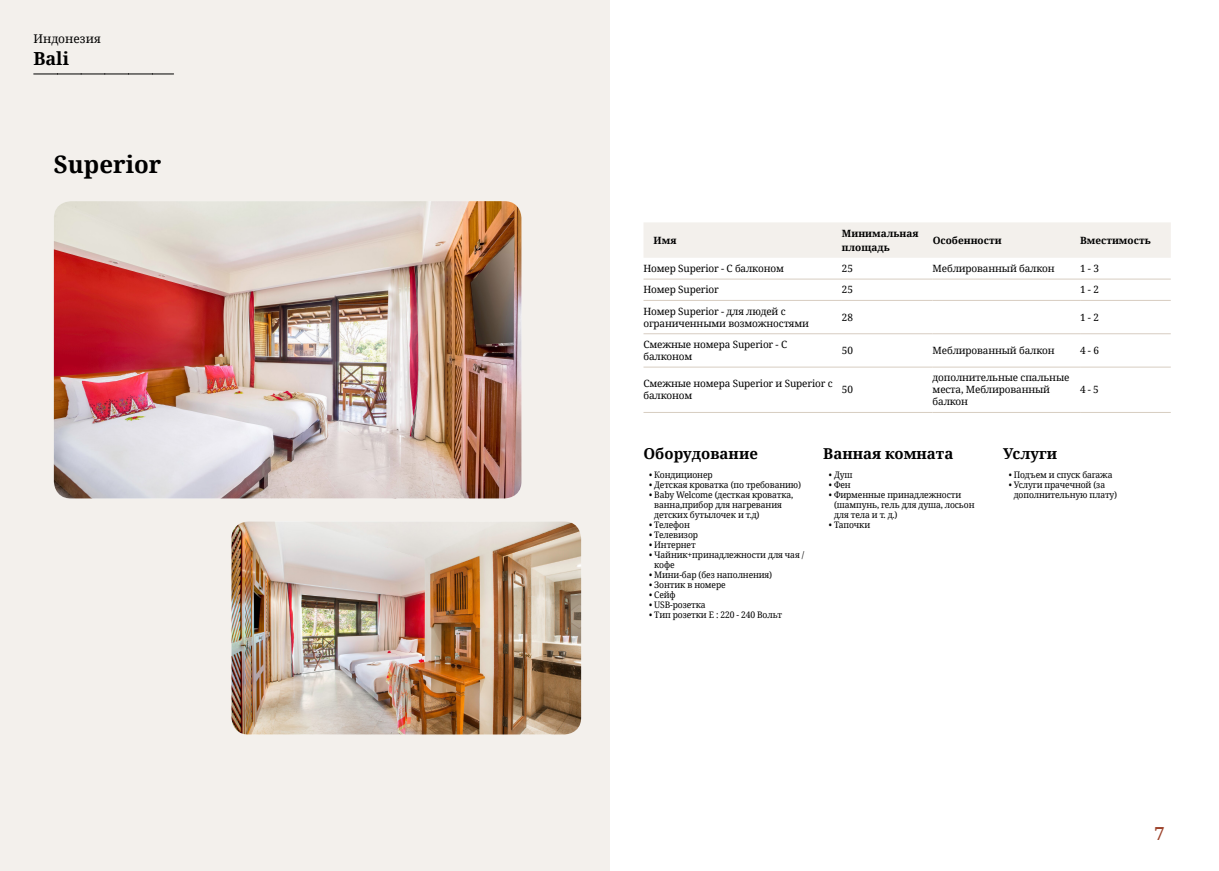
<style>
.page{position:relative;width:1219px;height:871px;background:#fff}
.page>*{position:absolute;margin:0;border:0;box-sizing:border-box;transform-origin:0 0}
.t1{font:700 24px "Noto Serif";color:#000}
.t2{font:700 18px "Noto Serif";color:#000}
.t3{font:700 18px "Noto Serif";color:#9d432c}
.t4{font:700 15px "Noto Serif";color:#000}
.t5{font:12px "Noto Serif";color:#000}
.t6{font:10px/12px "Noto Serif";letter-spacing:-.015em;color:#000}
.t7{font:700 10px/14px "Noto Serif";color:#000}
.t8{font:9px/10px "Noto Serif";letter-spacing:-.015em;color:#000;scale:.95 1}
</style>
<div class="page">
<div style="left:0;top:0;width:609px;height:870px;background:#f3f0ec"></div>
<img style="left:54px;top:201px;width:467px;height:297px">
<img style="left:231px;top:521px;width:350px;height:213px">
<svg style="left:34px;top:74px;width:140px;height:1px"></svg>
<div style="left:644px;top:222px;width:527px;height:36px;background:#f3f0ec"></div>
<hr style="left:643px;top:278px;width:199px;height:1px;background:#d7cdc1">
<hr style="left:842px;top:278px;width:91px;height:1px;background:#d7cdc1">
<hr style="left:933px;top:278px;width:147px;height:1px;background:#d7cdc1">
<hr style="left:1080px;top:278px;width:91px;height:1px;background:#d7cdc1">
<hr style="left:643px;top:300px;width:199px;height:1px;background:#d7cdc1">
<hr style="left:842px;top:300px;width:91px;height:1px;background:#d7cdc1">
<hr style="left:933px;top:300px;width:147px;height:1px;background:#d7cdc1">
<hr style="left:1080px;top:300px;width:91px;height:1px;background:#d7cdc1">
<hr style="left:643px;top:333px;width:199px;height:1px;background:#d7cdc1">
<hr style="left:842px;top:333px;width:91px;height:1px;background:#d7cdc1">
<hr style="left:933px;top:333px;width:147px;height:1px;background:#d7cdc1">
<hr style="left:1080px;top:333px;width:91px;height:1px;background:#d7cdc1">
<hr style="left:643px;top:366px;width:199px;height:1px;background:#d7cdc1">
<hr style="left:842px;top:366px;width:91px;height:1px;background:#d7cdc1">
<hr style="left:933px;top:366px;width:147px;height:1px;background:#d7cdc1">
<hr style="left:1080px;top:366px;width:91px;height:1px;background:#d7cdc1">
<hr style="left:643px;top:412px;width:199px;height:1px;background:#d7cdc1">
<hr style="left:842px;top:412px;width:91px;height:1px;background:#d7cdc1">
<hr style="left:933px;top:412px;width:147px;height:1px;background:#d7cdc1">
<hr style="left:1080px;top:412px;width:91px;height:1px;background:#d7cdc1">
<h3 class="t5" style="left:33px;top:30px;width:69px">Индонезия</h3>
<h2 class="t2" style="left:33px;top:45px;width:37px">Bali</h2>
<h1 class="t1" style="left:54px;top:147px;width:109px">Superior</h1>
<p class="t7" style="left:653px;top:233px;width:24px">Имя</p>
<p class="t7" style="left:842px;top:226px;width:78px">Минимальная площадь</p>
<p class="t7" style="left:933px;top:233px;width:70px">Особенности</p>
<p class="t7" style="left:1080px;top:233px;width:72px">Вместимость</p>
<p class="t6" style="left:643px;top:262px;width:142px">Номер Superior - С балконом</p>
<p class="t6" style="left:842px;top:262px;width:13px">25</p>
<p class="t6" style="left:933px;top:262px;width:124px">Меблированный балкон</p>
<p class="t6" style="left:1080px;top:262px;width:20px">1 - 3</p>
<p class="t6" style="left:643px;top:283px;width:77px">Номер Superior</p>
<p class="t6" style="left:842px;top:283px;width:13px">25</p>
<p class="t6" style="left:1080px;top:283px;width:20px">1 - 2</p>
<p class="t6" style="left:643px;top:304px;width:167px">Номер Superior - для людей с ограниченными возможностями</p>
<p class="t6" style="left:842px;top:310px;width:13px">28</p>
<p class="t6" style="left:1080px;top:310px;width:20px">1 - 2</p>
<p class="t6" style="left:643px;top:338px;width:145px">Смежные номера Superior - С балконом</p>
<p class="t6" style="left:842px;top:344px;width:13px">50</p>
<p class="t6" style="left:933px;top:344px;width:124px">Меблированный балкон</p>
<p class="t6" style="left:1080px;top:344px;width:20px">4 - 6</p>
<p class="t6" style="left:643px;top:377px;width:191px">Смежные номера Superior и Superior c балконом</p>
<p class="t6" style="left:842px;top:383px;width:13px">50</p>
<p class="t6" style="left:933px;top:371px;width:138px">дополнительные спальные места, Меблированный балкон</p>
<p class="t6" style="left:1080px;top:383px;width:20px">4 - 5</p>
<h3 class="t4" style="left:643px;top:443px;width:116px">Оборудование</h3>
<p class="t8" style="left:649px;top:469px;width:68px">• Кондиционер</p>
<p class="t8" style="left:649px;top:479px;width:161px">• Детская кроватка (по требованию)</p>
<p class="t8" style="left:654px;top:489px;width:148px;text-indent:-5px">• Baby Welcome (десткая кроватка, ванна,прибор для нагревания детских бутылочек и т.д)</p>
<p class="t8" style="left:649px;top:519px;width:44px">• Телефон</p>
<p class="t8" style="left:649px;top:529px;width:53px">• Телевизор</p>
<p class="t8" style="left:649px;top:539px;width:50px">• Интернет</p>
<p class="t8" style="left:654px;top:549px;width:159px;text-indent:-5px">• Чайник+принадлежности для чая / кофе</p>
<p class="t8" style="left:649px;top:569px;width:131px">• Мини-бар (без наполнения)</p>
<p class="t8" style="left:649px;top:579px;width:82px">• Зонтик в номере</p>
<p class="t8" style="left:649px;top:589px;width:29px">• Сейф</p>
<p class="t8" style="left:649px;top:599px;width:61px">• USB-розетка</p>
<p class="t8" style="left:649px;top:609px;width:142px">• Тип розетки E : 220 - 240 Вольт</p>
<h3 class="t4" style="left:823px;top:443px;width:132px">Ванная комната</h3>
<p class="t8" style="left:829px;top:469px;width:26px">• Душ</p>
<p class="t8" style="left:829px;top:479px;width:24px">• Фен</p>
<p class="t8" style="left:834px;top:489px;width:149px;text-indent:-5px">• Фирменные принадлежности (шампунь, гель для душа, лосьон для тела и т. д.)</p>
<p class="t8" style="left:829px;top:519px;width:45px">• Тапочки</p>
<h3 class="t4" style="left:1003px;top:443px;width:55px">Услуги</h3>
<p class="t8" style="left:1009px;top:469px;width:111px">• Подъем и спуск багажа</p>
<p class="t8" style="left:1014px;top:479px;width:110px;text-indent:-5px">• Услуги прачечной (за дополнительную плату)</p>
<h2 class="t3" style="left:1154px;top:820px;width:12px">7</h2>
</div>
